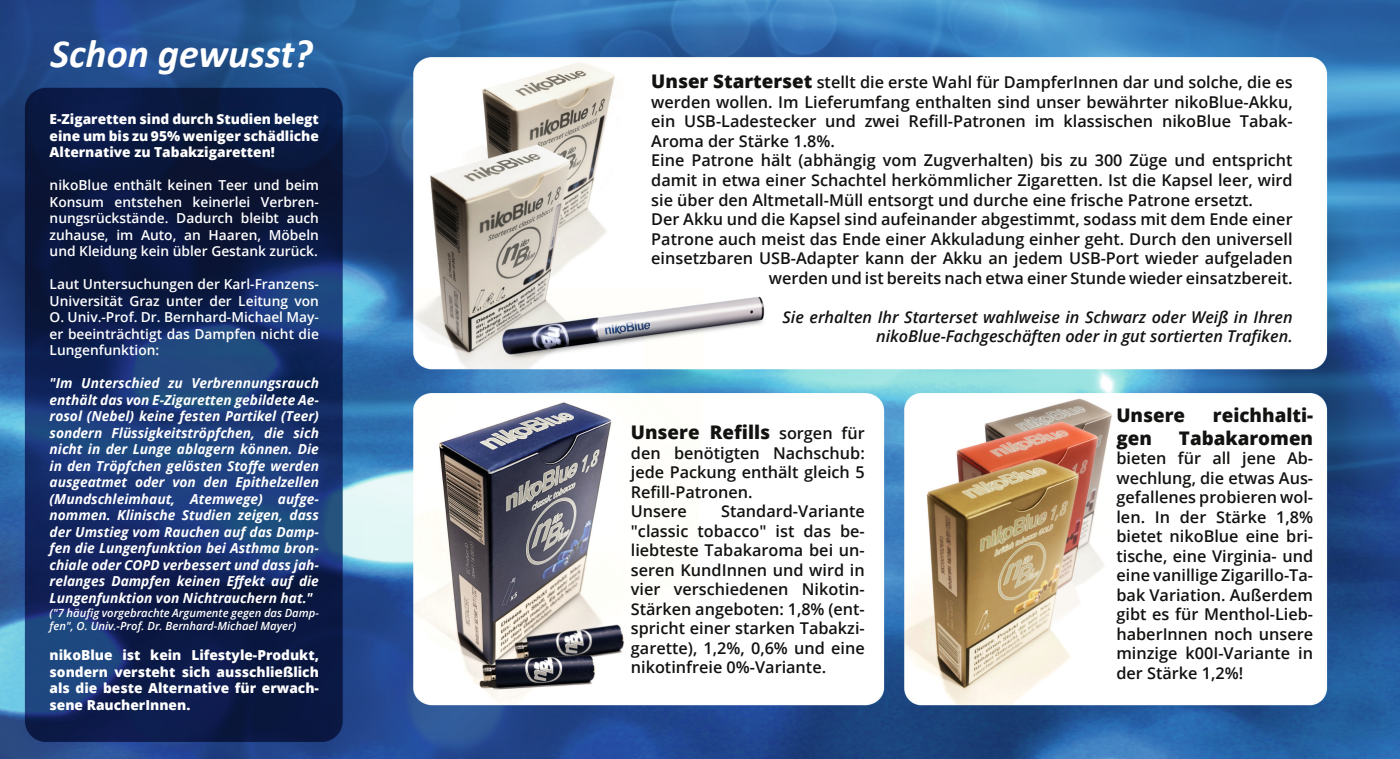
<style>
.page{position:relative;width:1400px;height:759px;background:#fff}
.page>*{position:absolute;margin:0;border:0;box-sizing:border-box;transform-origin:0 0}
.t1{font:italic 700 40px "Calibri";color:#fff}
.t2{font:800 18.75px "Open Sans";color:#121211}
.t3{font:600 16.25px/19.5px "Open Sans";color:#121211;text-align:justify}
.t4{font:italic 600 16.25px/19.5px "Open Sans";color:#121211;text-align:right}
.t5{font:italic 700 13.75px/16.5px "Open Sans";color:#fff;text-align:justify}
.t6{font:600 13.75px/16.5px "Open Sans";color:#fff;text-align:justify}
.t7{font:800 13.75px/16.5px "Open Sans";color:#fff;text-align:justify}
.t8{font:italic 600 11.25px/13.5px "Open Sans";color:#fff}
.s1{font-weight:800;font-size:18.75px}
.s2{font-weight:600;font-size:16.25px}
</style>
<div class="page">
<img style="left:0;top:0;width:1399px;height:758px">
<p class="t1" style="left:50px;top:26px;width:264px">Schon gewusst?</p>
<p class="t7" style="left:50px;top:110px;width:271px">E-Zigaretten sind durch Studien belegt eine um bis zu 95% weniger schädliche Alternative zu Tabakzigaretten!</p>
<p class="t6" style="left:50px;top:176px;width:271px">nikoBlue enthält keinen Teer und beim Konsum entstehen keinerlei Verbren&shy;nungsrückstände. Dadurch bleibt auch zuhause, im Auto, an Haaren, Möbeln und Kleidung kein übler Gestank zurück.</p>
<p class="t6" style="left:50px;top:275px;width:271px">Laut Untersuchungen der Karl-Franzens-Universität Graz unter der Leitung von O. Univ.-Prof. Dr. Bernhard-Michael May&shy;er beeinträchtigt das Dampfen nicht die Lungenfunktion:</p>
<p class="t5" style="left:50px;top:374px;width:271px">"Im Unterschied zu Verbrennungsrauch enthält das von E-Zigaretten gebildete Ae&shy;rosol (Nebel) keine festen Partikel (Teer) sondern Flüssigkeitströpfchen, die sich nicht in der Lunge ablagern können. Die in den Tröpfchen gelösten Stoffe werden ausgeatmet oder von den Epithelzellen (Mundschleimhaut, Atemwege) aufge&shy;nommen. Klinische Studien zeigen, dass der Umstieg vom Rauchen auf das Damp&shy;fen die Lungenfunktion bei Asthma bron&shy;chiale oder COPD verbessert und dass jah&shy;relanges Dampfen keinen Effekt auf die Lungenfunktion von Nichtrauchern hat."</p>
<p class="t8" style="left:50px;top:605px;width:271px">("7 häufig vorgebrachte Argumente gegen das Damp&shy;fen", O. Univ.-Prof. Dr. Bernhard-Michael Mayer)</p>
<p class="t7" style="left:50px;top:645px;width:271px">nikoBlue ist kein Lifestyle-Produkt, sondern versteht sich ausschließlich als die beste Alternative für erwach&shy;sene RaucherInnen.</p>
<p class="t3" style="left:651px;top:72px;width:643px"><span class="s1">Unser Starterset</span> stellt die erste Wahl für DampferInnen dar und solche, die es werden wollen. Im Lieferumfang enthalten sind unser bewährter nikoBlue-Akku, ein USB-Ladestecker und zwei Refill-Patronen im klassischen nikoBlue Tabak-Aroma der Stärke 1.8%.</p>
<p class="t3" style="left:651px;top:150px;width:643px">Eine Patrone hält (abhängig vom Zugverhalten) bis zu 300 Züge und entspricht damit in etwa einer Schachtel herkömmlicher Zigaretten. Ist die Kapsel leer, wird sie über den Altmetall-Müll entsorgt und durche eine frische Patrone ersetzt.</p>
<p class="t3" style="left:651px;top:209px;width:643px;text-align:right">Der Akku und die Kapsel sind aufeinander abgestimmt, sodass mit dem Ende einer Patrone auch meist das Ende einer Akkuladung einher geht. Durch den universell einsetzbaren USB-Adapter kann der Akku an jedem USB-Port wieder aufgeladen werden und ist bereits nach etwa einer Stunde wieder einsatzbereit.</p>
<p class="t4" style="left:782px;top:306px;width:512px">Sie erhalten Ihr Starterset wahlweise in Schwarz oder Weiß in Ihren nikoBlue-Fachgeschäften oder in gut sortierten Trafiken.</p>
<p class="t2" style="left:631px;top:418px;width:235px">Unsere Refills <span class="s2">sorgen für</span></p>
<p class="t3" style="left:631px;top:442px;width:235px">den benötigten Nachschub: jede Packung enthält gleich 5<br>Refill-Patronen.</p>
<p class="t3" style="left:631px;top:501px;width:58px">Unsere</p>
<p class="t3" style="left:631px;top:501px;width:235px;text-indent:90px">Standard-Variante "classic tobacco" ist das be&shy;liebteste Tabakaroma bei un&shy;seren KundInnen und wird in vier verschiedenen Nikotin-Stärken angeboten: 1,8% (ent&shy;spricht einer starken Tabakzi&shy;garette), 1,2%, 0,6% und eine nikotinfreie 0%-Variante.</p>
<p class="t2" style="left:1116px;top:401px;width:70px">Unsere</p>
<p class="t2" style="left:1213px;top:401px;width:102px">reichhalti-</p>
<p class="t2" style="left:1116px;top:423px;width:37px">gen</p>
<p class="t2" style="left:1179px;top:423px;width:136px">Tabakaromen</p>
<p class="t3" style="left:1116px;top:448px;width:198px">bieten für all jene Ab&shy;wechlung, die etwas Aus&shy;gefallenes probieren wol&shy;len. In der Stärke 1,8% bietet nikoBlue eine bri&shy;tische, eine Virginia- und eine vanillige Zigarillo-Ta&shy;bak Variation. Außerdem gibt es für Menthol-Lieb&shy;haberInnen noch unsere minzige k00I-Variante in der Stärke 1,2%!</p>
</div>
